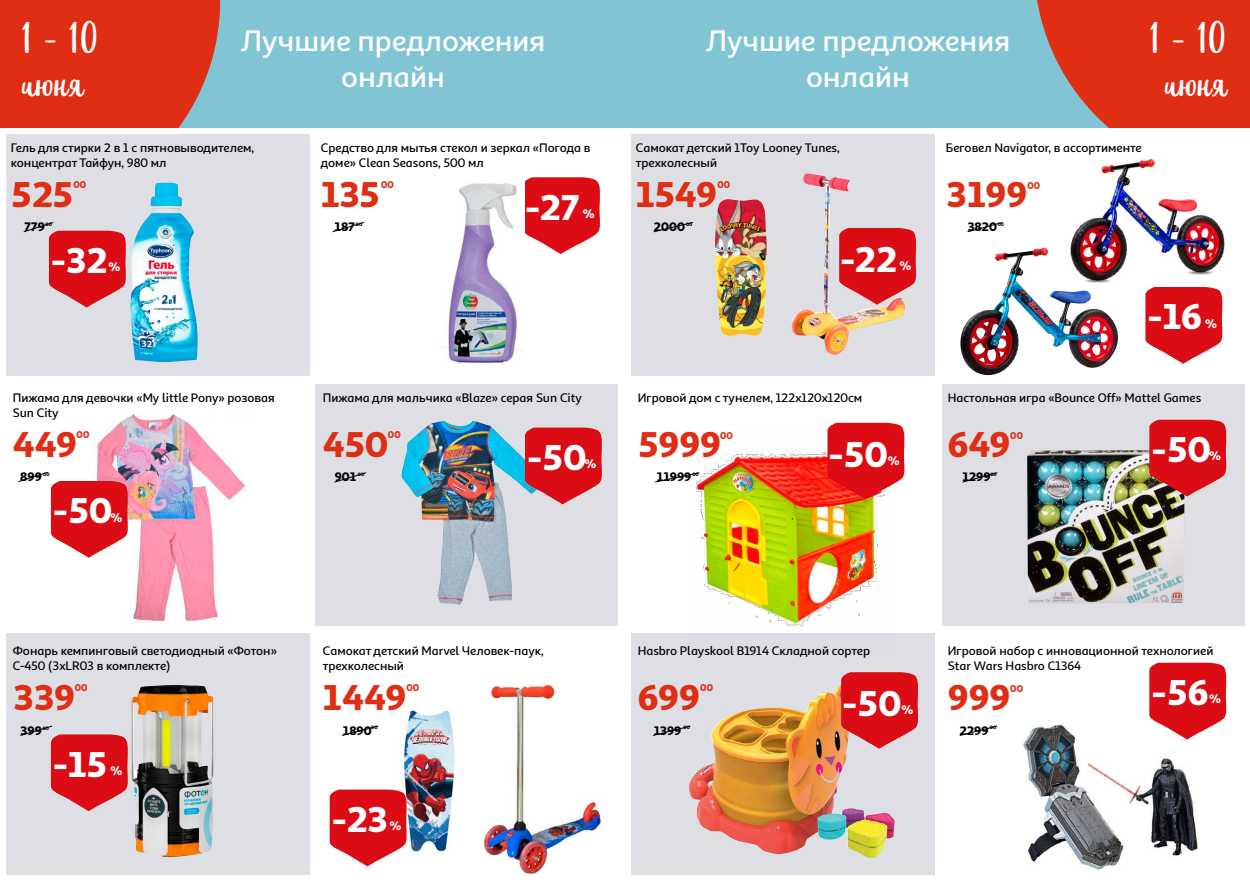
<style>
.page{position:relative;width:1250px;height:884px;background:#fff}
.page>*{position:absolute;margin:0;border:0;box-sizing:border-box;transform-origin:0 0}
.t1{font:48.12px/43.8px "Eufoniem One Plus";color:#fff;text-align:center}
.t2{font:900 36.25px "Sana Sans Alt";letter-spacing:-.015em;color:#df2e14}
.t3{font:900 36.25px "Sana Sans Alt";letter-spacing:-.01em;color:#fff}
.t4{font:500 30px/36px "Sana Sans Alt";color:#fff;text-align:center}
.t5{font:500 12.5px/15px "Sana Sans Alt";color:#000}
.t6{font:900 12.5px "Sana Sans Alt";letter-spacing:-.01em;color:#000}
.t7{font:900 12.5px "Sana Sans Alt";color:#fff}
.t8{font:900 10px "Sana Sans Alt";letter-spacing:.01em;color:#df2e14}
.t9{font:900 5px "Sana Sans Alt";letter-spacing:.01em;color:#000}
</style>
<div class="page">
<div style="left:0;top:0;width:1244px;height:128px;background:#81c5d5"></div>
<div style="left:0;top:0;width:220px;height:128px;background:#df2e14"></div>
<svg style="left:1037px;top:0;width:213px;height:128px;background:#d3412c"></svg>
<div style="left:6px;top:134px;width:304px;height:241px;background:#dddfe4"></div>
<div style="left:316px;top:384px;width:302px;height:241px;background:#dddfe4"></div>
<div style="left:6px;top:633px;width:304px;height:242px;background:#dddfe4"></div>
<div style="left:631px;top:134px;width:304px;height:241px;background:#dddfe4"></div>
<div style="left:942px;top:384px;width:302px;height:241px;background:#dddfe4"></div>
<div style="left:631px;top:633px;width:304px;height:242px;background:#dddfe4"></div>
<img style="left:1070px;top:158px;width:155px;height:117px">
<img style="left:401px;top:420px;width:124px;height:185px">
<img style="left:1023px;top:724px;width:175px;height:146px">
<img style="left:689px;top:684px;width:206px;height:174px">
<img style="left:1027px;top:450px;width:158px;height:153px">
<img style="left:696px;top:452px;width:182px;height:174px">
<img style="left:715px;top:173px;width:190px;height:182px">
<img style="left:403px;top:684px;width:198px;height:190px">
<svg style="left:23px;top:222px;width:31px;height:11px"></svg>
<svg style="left:332px;top:222px;width:33px;height:11px"></svg>
<svg style="left:653px;top:222px;width:40px;height:11px"></svg>
<svg style="left:967px;top:222px;width:36px;height:11px"></svg>
<img style="left:839px;top:228px;width:77px;height:77px">
<img style="left:525px;top:177px;width:75px;height:77px">
<img style="left:130px;top:182px;width:68px;height:181px">
<img style="left:49px;top:231px;width:77px;height:76px">
<img style="left:448px;top:183px;width:74px;height:180px">
<img style="left:960px;top:248px;width:162px;height:128px">
<img style="left:1145px;top:287px;width:77px;height:77px">
<svg style="left:18px;top:471px;width:30px;height:11px"></svg>
<svg style="left:334px;top:472px;width:33px;height:11px"></svg>
<svg style="left:655px;top:472px;width:45px;height:11px"></svg>
<svg style="left:962px;top:472px;width:36px;height:11px"></svg>
<img style="left:827px;top:423px;width:77px;height:77px">
<img style="left:525px;top:427px;width:77px;height:77px">
<img style="left:96px;top:411px;width:151px;height:210px">
<img style="left:51px;top:481px;width:77px;height:77px">
<img style="left:1149px;top:420px;width:77px;height:76px">
<svg style="left:20px;top:725px;width:33px;height:11px"></svg>
<svg style="left:342px;top:725px;width:37px;height:11px"></svg>
<svg style="left:653px;top:725px;width:38px;height:11px"></svg>
<svg style="left:959px;top:725px;width:39px;height:11px"></svg>
<img style="left:841px;top:672px;width:77px;height:77px">
<img style="left:330px;top:789px;width:77px;height:77px">
<img style="left:131px;top:685px;width:83px;height:172px">
<img style="left:51px;top:734px;width:77px;height:77px">
<img style="left:1149px;top:662px;width:77px;height:77px">
<h1 class="t1" style="left:21px;top:19px;width:78px;text-align:left">1 - 10 июня</h1>
<h3 class="t4" style="left:241px;top:20px;width:306px">Лучшие предложения онлайн</h3>
<h1 class="t1" style="left:1150px;top:19px;width:78px">1 - 10 июня</h1>
<h3 class="t4" style="left:706px;top:20px;width:306px">Лучшие предложения онлайн</h3>
<p class="t5" style="left:11px;top:139px;width:245px">Гель для стирки 2 в 1 с пятновыводителем, концентрат Тайфун, 980 мл</p>
<h2 class="t2" style="left:11px;top:165px;width:64px">525</h2>
<p class="t8" style="left:73px;top:176px;width:14px">00</p>
<p class="t6" style="left:24px;top:217px;width:22px">779</p>
<p class="t9" style="left:46px;top:220px;width:8px">00</p>
<h2 class="t3" style="left:51px;top:232px;width:59px">-32</h2>
<p class="t7" style="left:109px;top:257px;width:13px">%</p>
<p class="t5" style="left:13px;top:389px;width:263px">Пижама для девочки «My little Pony» розовая<br>Sun City</p>
<h2 class="t2" style="left:13px;top:415px;width:66px">449</h2>
<p class="t8" style="left:77px;top:426px;width:14px">00</p>
<p class="t6" style="left:20px;top:467px;width:23px">899</p>
<p class="t9" style="left:43px;top:470px;width:8px">00</p>
<h2 class="t3" style="left:53px;top:482px;width:61px">-50</h2>
<p class="t7" style="left:111px;top:507px;width:13px">%</p>
<p class="t5" style="left:321px;top:139px;width:271px">Средство для мытья стекол и зеркал «Погода в доме» Сlean Seasons, 500 мл</p>
<h2 class="t2" style="left:321px;top:165px;width:61px">135</h2>
<p class="t8" style="left:381px;top:176px;width:14px">00</p>
<p class="t6" style="left:335px;top:217px;width:22px">187</p>
<p class="t9" style="left:356px;top:220px;width:8px">00</p>
<h2 class="t3" style="left:525px;top:178px;width:57px">-27</h2>
<p class="t7" style="left:583px;top:204px;width:13px">%</p>
<p class="t5" style="left:323px;top:389px;width:261px">Пижама для мальчика «Blaze» серая Sun City</p>
<h2 class="t2" style="left:323px;top:415px;width:67px">450</h2>
<p class="t8" style="left:388px;top:426px;width:14px">00</p>
<p class="t6" style="left:335px;top:467px;width:23px">901</p>
<p class="t9" style="left:358px;top:470px;width:8px">00</p>
<h2 class="t3" style="left:527px;top:428px;width:61px">-50</h2>
<p class="t7" style="left:585px;top:454px;width:13px">%</p>
<p class="t5" style="left:636px;top:139px;width:205px">Cамокат детский 1Toy Looney Tunes, трехколесный</p>
<h2 class="t2" style="left:636px;top:165px;width:83px">1549</h2>
<p class="t8" style="left:717px;top:176px;width:14px">00</p>
<p class="t6" style="left:654px;top:217px;width:33px">2000</p>
<p class="t9" style="left:686px;top:220px;width:8px">00</p>
<h2 class="t3" style="left:840px;top:231px;width:59px">-22</h2>
<p class="t7" style="left:899px;top:256px;width:13px">%</p>
<p class="t5" style="left:638px;top:389px;width:226px">Игровой дом с тунелем, 122х120х120см</p>
<h2 class="t2" style="left:638px;top:415px;width:85px">5999</h2>
<p class="t8" style="left:720px;top:428px;width:14px">00</p>
<p class="t6" style="left:657px;top:467px;width:36px">11999</p>
<p class="t9" style="left:692px;top:470px;width:8px">00</p>
<h2 class="t3" style="left:828px;top:425px;width:61px">-50</h2>
<p class="t7" style="left:888px;top:451px;width:13px">%</p>
<p class="t5" style="left:946px;top:139px;width:197px">Беговел Navigator, в ассортименте</p>
<h2 class="t2" style="left:946px;top:165px;width:83px">3199</h2>
<p class="t8" style="left:1027px;top:177px;width:14px">00</p>
<p class="t6" style="left:967px;top:217px;width:31px">3820</p>
<p class="t9" style="left:998px;top:220px;width:8px">00</p>
<h2 class="t3" style="left:1147px;top:288px;width:56px">-16</h2>
<p class="t7" style="left:1205px;top:313px;width:13px">%</p>
<p class="t5" style="left:948px;top:389px;width:255px">Настольная игра «Bounce Оff» Mattel Games</p>
<h2 class="t2" style="left:948px;top:415px;width:64px">649</h2>
<p class="t8" style="left:1010px;top:427px;width:14px">00</p>
<p class="t6" style="left:962px;top:467px;width:30px">1299</p>
<p class="t9" style="left:990px;top:470px;width:8px">00</p>
<h2 class="t3" style="left:1151px;top:421px;width:61px">-50</h2>
<p class="t7" style="left:1209px;top:446px;width:13px">%</p>
<p class="t5" style="left:13px;top:643px;width:266px">Фонарь кемпинговый светодиодный «Фотон»<br>С-450 (3хLR03 в комплекте)</p>
<h2 class="t2" style="left:13px;top:669px;width:64px">339</h2>
<p class="t8" style="left:75px;top:680px;width:14px">00</p>
<p class="t6" style="left:20px;top:720px;width:23px">399</p>
<p class="t9" style="left:43px;top:724px;width:8px">00</p>
<h2 class="t3" style="left:53px;top:735px;width:56px">-15</h2>
<p class="t7" style="left:111px;top:761px;width:13px">%</p>
<p class="t5" style="left:323px;top:643px;width:222px">Самокат детский Marvel Человек-паук, трехколесный</p>
<h2 class="t2" style="left:323px;top:669px;width:85px">1449</h2>
<p class="t8" style="left:407px;top:680px;width:14px">00</p>
<p class="t6" style="left:343px;top:720px;width:30px">1890</p>
<p class="t9" style="left:371px;top:723px;width:8px">00</p>
<h2 class="t3" style="left:332px;top:790px;width:58px">-23</h2>
<p class="t7" style="left:389px;top:816px;width:13px">%</p>
<p class="t5" style="left:638px;top:643px;width:234px">Hasbro Playskool B1914 Складной сортер</p>
<h2 class="t2" style="left:638px;top:669px;width:64px">699</h2>
<p class="t8" style="left:700px;top:680px;width:14px">00</p>
<p class="t6" style="left:654px;top:720px;width:29px">1399</p>
<p class="t9" style="left:684px;top:723px;width:8px">00</p>
<h2 class="t3" style="left:842px;top:674px;width:61px">-50</h2>
<p class="t7" style="left:901px;top:700px;width:13px">%</p>
<p class="t5" style="left:948px;top:643px;width:267px">Игровой набор с инновационной технологией<br>Star Wars Hasbro C1364</p>
<h2 class="t2" style="left:948px;top:669px;width:64px">999</h2>
<p class="t8" style="left:1010px;top:681px;width:14px">00</p>
<p class="t6" style="left:960px;top:720px;width:31px">2299</p>
<p class="t9" style="left:990px;top:723px;width:8px">00</p>
<h2 class="t3" style="left:1151px;top:664px;width:59px">-56</h2>
<p class="t7" style="left:1209px;top:689px;width:13px">%</p>
</div>
